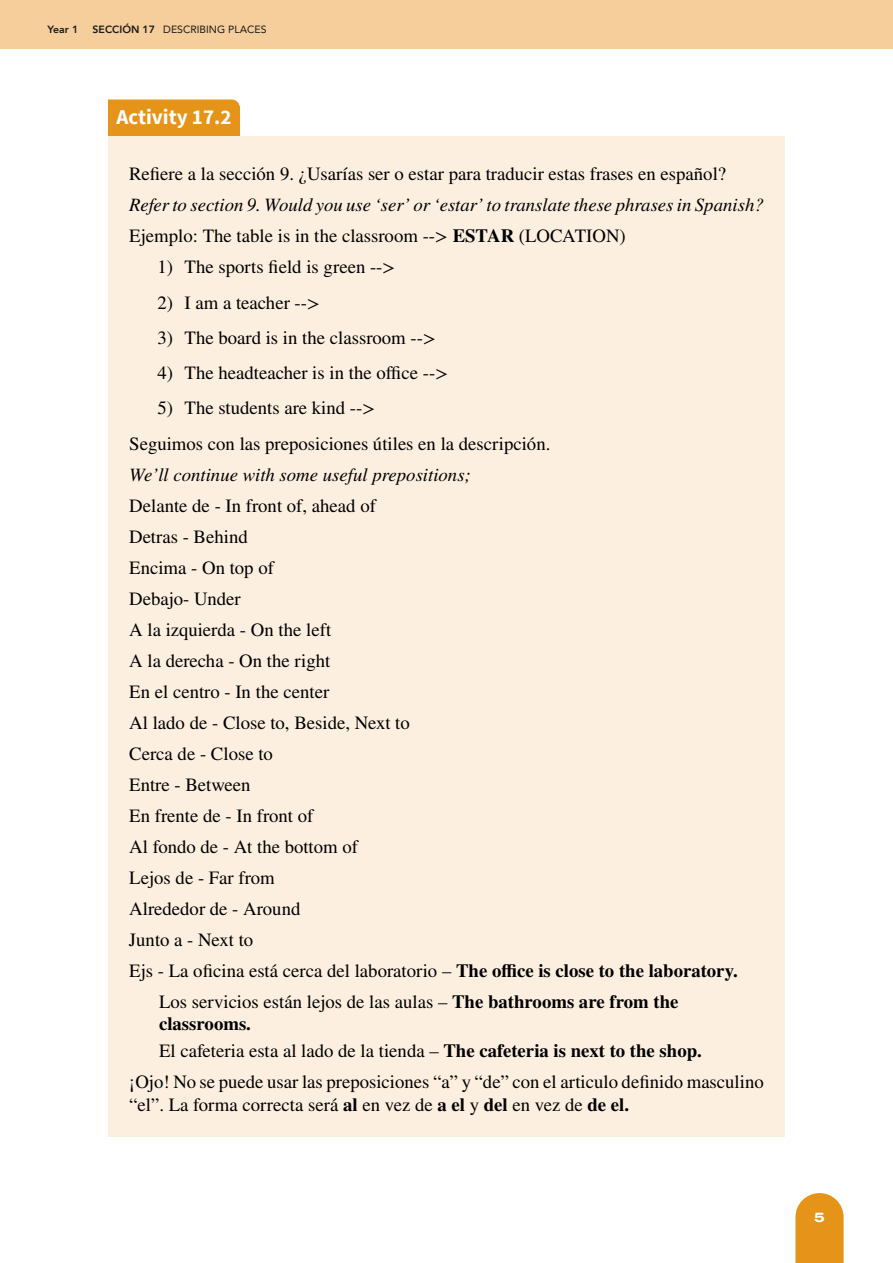
<style>
.page{position:relative;width:893px;height:1263px;background:#fff}
.page>*{position:absolute;margin:0;border:0;box-sizing:border-box;transform-origin:0 0}
.t1{font:700 21px "Source Sans Pro";color:#fff}
.t2{font:18.75px/35.2px "STIX General";color:#000}
.t3{font:italic 18.75px/31px "STIX General";color:#000}
.t4{font:700 18.75px/26.7px "STIX General";color:#000}
.t5{font:800 13.5px "Archivo Expanded";color:#fff}
.t6{font:10.5px "Avenir";color:#1a1a1a}
.t7{font:800 10.5px "Avenir";color:#1a1a1a}
.s1{font-weight:800}
.s2{font-style:normal}
.s3{font-weight:700;font-style:normal}
.s4{font-weight:700}
.s5{font-weight:400}
</style>
<div class="page">
<div style="left:0;top:0;width:893px;height:49px;background:#f5ce9b"></div>
<svg style="left:795px;top:1193px;width:49px;height:70px;background:#e89d2e"></svg>
<div style="left:108px;top:99px;width:132px;height:38px;background:#e69419"></div>
<div style="left:108px;top:137px;width:677px;height:69px;background:#fcefe0"></div>
<div style="left:108px;top:199px;width:677px;height:69px;background:#fcefe0"></div>
<div style="left:108px;top:261px;width:677px;height:69px;background:#fcefe0"></div>
<div style="left:108px;top:296px;width:677px;height:69px;background:#fcefe0"></div>
<div style="left:108px;top:331px;width:677px;height:70px;background:#fcefe0"></div>
<div style="left:108px;top:366px;width:677px;height:70px;background:#fcefe0"></div>
<div style="left:108px;top:406px;width:677px;height:70px;background:#fcefe0"></div>
<div style="left:108px;top:468px;width:677px;height:70px;background:#fcefe0"></div>
<div style="left:108px;top:530px;width:677px;height:70px;background:#fcefe0"></div>
<div style="left:108px;top:592px;width:677px;height:70px;background:#fcefe0"></div>
<div style="left:108px;top:654px;width:677px;height:70px;background:#fcefe0"></div>
<div style="left:108px;top:716px;width:677px;height:70px;background:#fcefe0"></div>
<div style="left:108px;top:778px;width:677px;height:70px;background:#fcefe0"></div>
<div style="left:108px;top:840px;width:677px;height:70px;background:#fcefe0"></div>
<div style="left:108px;top:902px;width:677px;height:70px;background:#fcefe0"></div>
<div style="left:108px;top:964px;width:677px;height:92px;background:#fcefe0"></div>
<div style="left:108px;top:1044px;width:677px;height:92px;background:#fcefe0"></div>
<p class="t7" style="left:48px;top:21px;width:32px">Year 1</p>
<p class="t6" style="left:93px;top:21px;width:175px"><span class="s1">SECCIÓN 17</span> DESCRIBING PLACES</p>
<p class="t1" style="left:117px;top:103px;width:116px">Activity 17.2</p>
<p class="t2" style="left:129px;top:157px;width:598px">Refiere a la sección 9. ¿Usarías ser o estar para traducir estas frases en español?</p>
<p class="t3" style="left:129px;top:189px;width:636px">Refer to section 9. Would you use ‘ser’ or ‘estar’ to translate these phrases in Spanish?<br><span class="s2">Ejemplo: The table is in the classroom --&gt;</span> <span class="s3">ESTAR</span> <span class="s2">(LOCATION)</span></p>
<p class="t2" style="left:158px;top:250px;width:239px">1) The sports field is green --&gt;</p>
<p class="t2" style="left:158px;top:285px;width:164px">2) I am a teacher --&gt;</p>
<p class="t2" style="left:158px;top:321px;width:280px">3) The board is in the classroom --&gt;</p>
<p class="t2" style="left:158px;top:356px;width:292px">4) The headteacher is in the office --&gt;</p>
<p class="t2" style="left:129px;top:391px;width:423px;text-indent:28px">5) The students are kind --&gt;<br>Seguimos con las preposiciones útiles en la descripción.</p>
<p class="t3" style="left:129px;top:458px;width:343px">We’ll continue with some useful prepositions;</p>
<p class="t2" style="left:129px;top:489px;width:248px">Delante de - In front of, ahead of</p>
<p class="t2" style="left:129px;top:520px;width:120px">Detras - Behind</p>
<p class="t2" style="left:129px;top:551px;width:146px">Encima - On top of</p>
<p class="t2" style="left:129px;top:582px;width:113px">Debajo- Under</p>
<p class="t2" style="left:129px;top:613px;width:204px">A la izquierda - On the left</p>
<p class="t2" style="left:129px;top:644px;width:203px">A la derecha - On the right</p>
<p class="t2" style="left:129px;top:675px;width:201px">En el centro - In the center</p>
<p class="t2" style="left:129px;top:706px;width:282px">Al lado de - Close to, Beside, Next to</p>
<p class="t2" style="left:129px;top:737px;width:145px">Cerca de - Close to</p>
<p class="t2" style="left:129px;top:768px;width:123px">Entre - Between</p>
<p class="t2" style="left:129px;top:799px;width:186px">En frente de - In front of</p>
<p class="t2" style="left:129px;top:830px;width:230px">Al fondo de - At the bottom of</p>
<p class="t2" style="left:129px;top:861px;width:147px">Lejos de - Far from</p>
<p class="t2" style="left:129px;top:892px;width:173px">Alrededor de - Around</p>
<p class="t2" style="left:129px;top:923px;width:125px">Junto a - Next to</p>
<p class="t2" style="left:129px;top:954px;width:610px">Ejs - La oficina está cerca del laboratorio – <span class="s4">The office is close to the laboratory.</span></p>
<p class="t2" style="left:159px;top:985px;width:521px">Los servicios están lejos de las aulas – <span class="s4">The bathrooms are from the</span></p>
<p class="t4" style="left:159px;top:1011px;width:544px">classrooms.<br><span class="s5">El cafeteria esta al lado de la tienda –</span> The cafeteria is next to the shop.</p>
<p class="t2" style="left:129px;top:1071px;width:636px;line-height:22.5px">¡Ojo! No se puede usar las preposiciones “a” y “de” con el articulo definido masculino “el”. La forma correcta será <span class="s4">al</span> en vez de <span class="s4">a el</span> y <span class="s4">del</span> en vez de <span class="s4">de el.</span></p>
<p class="t5" style="left:814px;top:1207px;width:12px">5</p>
</div>
